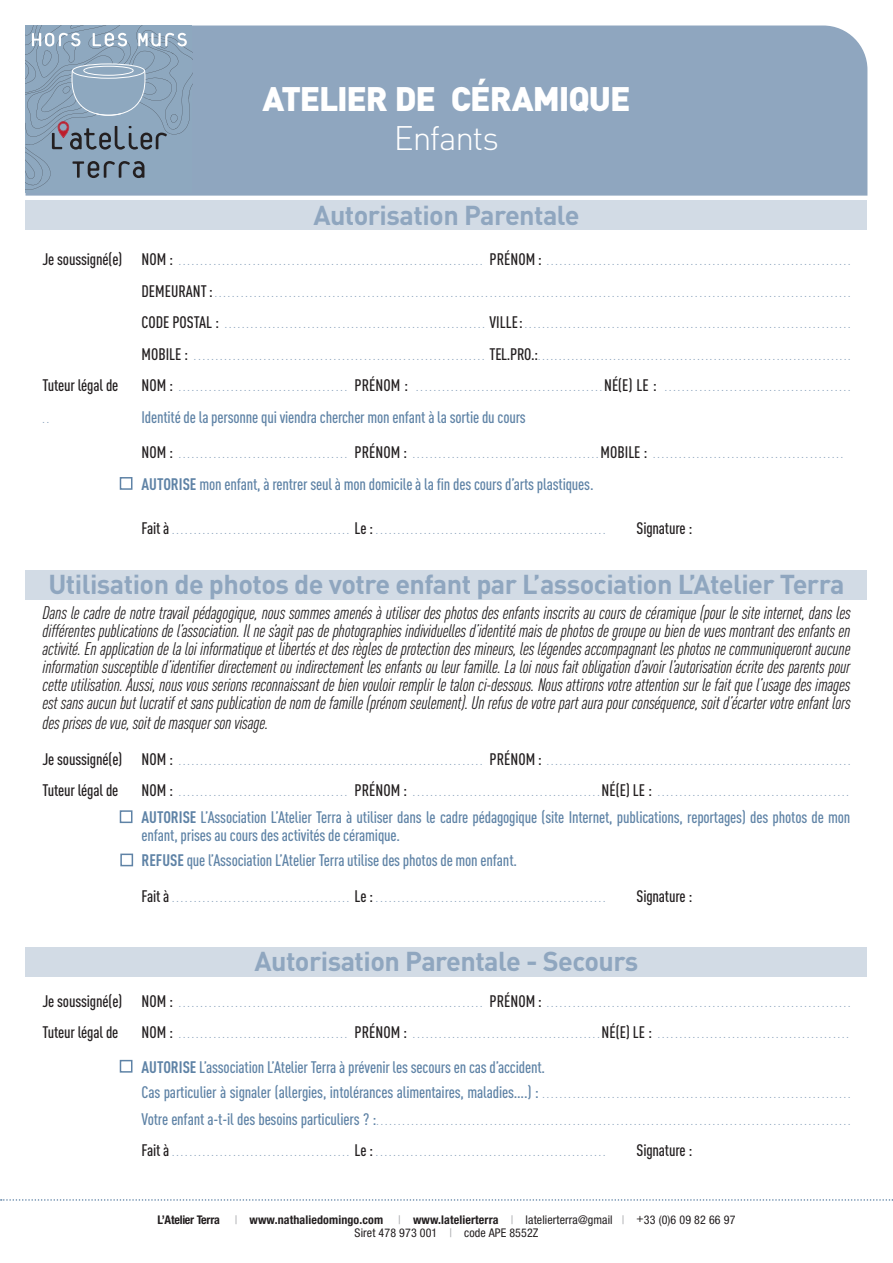
<style>
.page{position:relative;width:893px;height:1263px;background:#fff}
.page>*{position:absolute;margin:0;border:0;box-sizing:border-box;transform-origin:0 0}
.t1{font:900 33.6px/38.4px "DIN";letter-spacing:-.03em;color:#fff;text-align:center}
.MODULE_filet_sup{font:700 27px "DINOT";letter-spacing:-.02em;color:#8fa6bf}
.texte_fiche{font:italic condensed 18px/18.3px "DINOT";letter-spacing:-.01em;color:#231f20;text-align:justify}
.texte_fiche-2{font:500 condensed 16.5px/18px "DINOT";letter-spacing:-.01em;color:#5f83a6}
.texte_fiche-3{font:500 condensed 16.5px "DINOT";letter-spacing:-.01em;color:#231f20}
.texte_fiche-4{font:condensed 12px "Helvetica Neue LT";letter-spacing:.01em;color:#231f20}
.texte_fiche-5{font:700 condensed 12px "Helvetica Neue LT";letter-spacing:.01em;color:#231f20}
.texte_fiche-6{font:500 condensed 10.5px "DINOT";color:#8fa6bf}
.s1{font-weight:300}
.s2{font-size:16.5px;color:#231f20}
.s3{font-weight:700}
.s4{font-size:10.5px;color:#8fa6bf}
.s5{font-size:16.5px;color:#5f83a6}
.s6{font-weight:400;color:#a8a9ad}
.s7{color:#a8a9ad}
</style>
<div class="page">
<div style="left:26px;top:26px;width:841px;height:170px;background:#8fa6bf"></div>
<svg style="left:26px;top:26px;width:166px;height:164px;background:#8ca3b8"></svg>
<div style="left:26px;top:200px;width:841px;height:30px;background:#d2dbe5"></div>
<div style="left:26px;top:947px;width:841px;height:30px;background:#d2dbe5"></div>
<div style="left:26px;top:570px;width:841px;height:30px;background:#d2dbe5"></div>
<div style="left:120px;top:477px;width:12px;height:13px;border:2px solid #5f83a6"></div>
<div style="left:120px;top:810px;width:12px;height:13px;border:2px solid #5f83a6"></div>
<div style="left:120px;top:853px;width:13px;height:13px;border:2px solid #5f83a6"></div>
<div style="left:120px;top:1060px;width:12px;height:12px;border:2px solid #5f83a6"></div>
<svg style="left:1px;top:1199px;width:892px;height:2px"></svg>
<p class="t1" style="left:262px;top:78px;width:369px">ATELIER DE CÉRAMIQUE<br><span class="s1">Enfants</span></p>
<p class="MODULE_filet_sup" style="left:313px;top:197px;width:268px">Autorisation Parentale</p>
<p class="texte_fiche-6" style="left:43px;top:255px;width:809px"><span class="s2">Je soussigné(e) NOM :</span> ...................................................................... <span class="s2">PRÉNOM :</span> ......................................................................</p>
<p class="texte_fiche-6" style="left:142px;top:287px;width:710px"><span class="s2">DEMEURANT :</span> ..................................................................................................................................................</p>
<p class="texte_fiche-6" style="left:142px;top:318px;width:710px"><span class="s2">CODE POSTAL :</span> ............................................................ <span class="s2">VILLE :</span> ...........................................................................</p>
<p class="texte_fiche-6" style="left:142px;top:350px;width:710px"><span class="s2">MOBILE :</span> ................................................................... <span class="s2">TEL.PRO. :</span> ...........................................................................</p>
<p class="texte_fiche-3" style="left:43px;top:375px;width:77px">Tuteur légal de</p>
<p class="texte_fiche-6" style="left:142px;top:381px;width:710px"><span class="s2">NOM :</span> ....................................... <span class="s2">PRÉNOM :</span> ...........................................<span class="s2">NÉ(E) LE :</span> ...........................................</p>
<p class="texte_fiche-6" style="left:43px;top:413px;width:8px">..</p>
<p class="texte_fiche-2" style="left:142px;top:407px;width:386px">Identité de la personne qui viendra chercher mon enfant à la sortie du cours</p>
<p class="texte_fiche-6" style="left:142px;top:448px;width:703px"><span class="s2">NOM :</span> ....................................... <span class="s2">PRÉNOM :</span> ...........................................<span class="s2">MOBILE :</span> ............................................</p>
<p class="texte_fiche-2" style="left:142px;top:475px;width:454px"><span class="s3">AUTORISE</span> mon enfant, à rentrer seul à mon domicile à la fin des cours d’arts plastiques.</p>
<p class="texte_fiche-6" style="left:142px;top:524px;width:465px"><span class="s2">Fait à</span>......................................... <span class="s2">Le :</span> .....................................................</p>
<p class="texte_fiche-3" style="left:637px;top:519px;width:57px">Signature :</p>
<p class="MODULE_filet_sup" style="left:48px;top:567px;width:798px">Utilisation de photos de votre enfant par L’association L’Atelier Terra</p>
<p class="texte_fiche" style="left:43px;top:604px;width:810px">Dans le cadre de notre travail pédagogique, nous sommes amenés à utiliser des photos des enfants inscrits au cours de céramique (pour le site internet, dans les différentes publications de l’association. Il ne s’agit pas de photographies individuelles d’identité mais de photos de groupe ou bien de vues montrant des enfants en activité. En application de la loi informatique et libertés et des règles de protection des mineurs, les légendes accompagnant les photos ne communiqueront aucune information susceptible d’identifier directement ou indirectement les enfants ou leur famille. La loi nous fait obligation d’avoir l’autorisation écrite des parents pour cette utilisation. Aussi, nous vous serions reconnaissant de bien vouloir remplir le talon ci-dessous. Nous attirons votre attention sur le fait que l’usage des images est sans aucun but lucratif et sans publication de nom de famille (prénom seulement). Un refus de votre part aura pour conséquence, soit d’écarter votre enfant lors des prises de vue, soit de masquer son visage.</p>
<p class="texte_fiche-6" style="left:43px;top:755px;width:809px"><span class="s2">Je soussigné(e) NOM :</span> ...................................................................... <span class="s2">PRÉNOM :</span> ......................................................................</p>
<p class="texte_fiche-3" style="left:43px;top:780px;width:77px">Tuteur légal de</p>
<p class="texte_fiche-6" style="left:142px;top:786px;width:709px"><span class="s2">NOM :</span> ....................................... <span class="s2">PRÉNOM :</span> ...........................................<span class="s2">NÉ(E) LE :</span> ............................................</p>
<p class="texte_fiche-2" style="left:142px;top:808px;width:710px"><span class="s3">AUTORISE</span> L’Association L’Atelier Terra à utiliser dans le cadre pédagogique (site Internet, publications, reportages) des photos de mon enfant, prises au cours des activités de céramique.</p>
<p class="texte_fiche-2" style="left:142px;top:851px;width:377px"><span class="s3">REFUSE</span> que l’Association L’Atelier Terra utilise des photos de mon enfant.</p>
<p class="texte_fiche-6" style="left:142px;top:892px;width:465px"><span class="s2">Fait à</span>......................................... <span class="s2">Le :</span> .....................................................</p>
<p class="texte_fiche-3" style="left:637px;top:886px;width:57px">Signature :</p>
<p class="MODULE_filet_sup" style="left:255px;top:943px;width:385px">Autorisation Parentale - Secours</p>
<p class="texte_fiche-6" style="left:43px;top:997px;width:809px"><span class="s2">Je soussigné(e) NOM :</span> ...................................................................... <span class="s2">PRÉNOM :</span> ......................................................................</p>
<p class="texte_fiche-3" style="left:43px;top:1022px;width:77px">Tuteur légal de</p>
<p class="texte_fiche-6" style="left:142px;top:1028px;width:709px"><span class="s2">NOM :</span> ....................................... <span class="s2">PRÉNOM :</span> ...........................................<span class="s2">NÉ(E) LE :</span> ............................................</p>
<p class="texte_fiche-2" style="left:142px;top:1057px;width:405px"><span class="s3">AUTORISE</span> L’association L’Atelier Terra à prévenir les secours en cas d’accident.</p>
<p class="texte_fiche-2" style="left:142px;top:1083px;width:710px">Cas particulier à signaler (allergies, intolérances alimentaires, maladies....) : <span class="s4">.......................................................................</span></p>
<p class="texte_fiche-6" style="left:142px;top:1115px;width:710px"><span class="s5">Votre enfant a-t-il des besoins particuliers ? :</span>.............................................................................................................</p>
<p class="texte_fiche-6" style="left:142px;top:1146px;width:465px"><span class="s2">Fait à</span>......................................... <span class="s2">Le :</span> .....................................................</p>
<p class="texte_fiche-3" style="left:637px;top:1141px;width:57px">Signature :</p>
<p class="texte_fiche-5" style="left:158px;top:1212px;width:227px">L’Atelier Terra <span class="s6">|</span> www.nathaliedomingo.com</p>
<p class="texte_fiche-4" style="left:398px;top:1213px;width:339px"><span class="s7">|</span> <span class="s3">www.latelierterra</span> <span class="s7">|</span> latelierterra@gmail <span class="s7">|</span> +33 (0)6 09 82 66 97</p>
<p class="texte_fiche-4" style="left:355px;top:1226px;width:185px">Siret 478 973 001 <span class="s7">|</span> code APE 8552Z</p>
</div>
